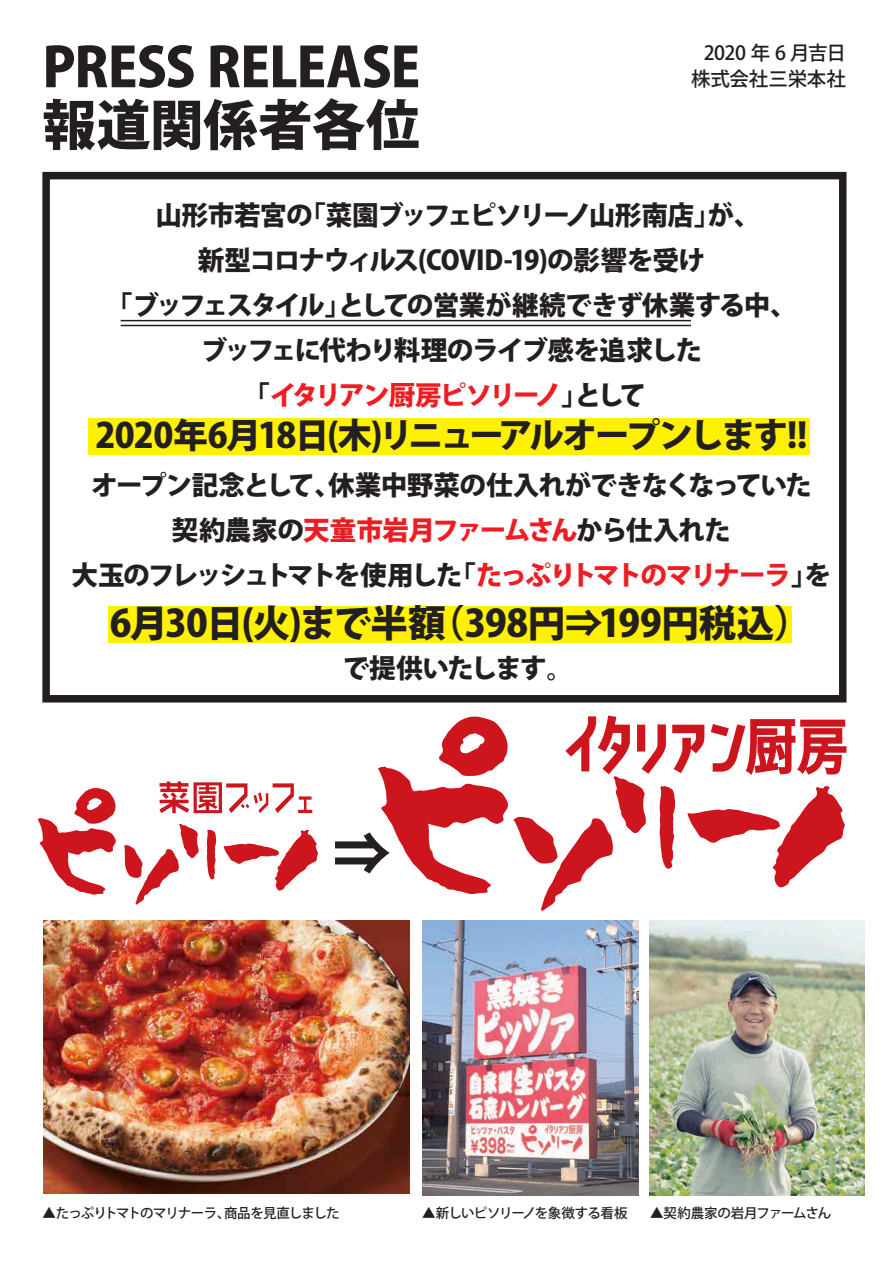
<style>
.page{position:relative;width:893px;height:1263px;background:#fff}
.page>*{position:absolute;margin:0;border:0;box-sizing:border-box;transform-origin:0 0}
.t1{font:800 58.2px "Koz Go Pr 6 N";color:#231f20}
.t2{font:800 54px "Koz Go Pr 6 N";letter-spacing:-.01em;color:#231f20}
.t3{font:800 37.5px "Koz Go Pr 6 N";letter-spacing:-.02em;color:#231f20}
.t4{font:800 34.5px "Koz Go Pr 6 N";letter-spacing:-.055em;color:#231f20}
.t5{font:800 26.7px/45px "Koz Go Pr 6 N";letter-spacing:-.06em;color:#231f20;text-align:center}
.t6{font:500 19.5px/25.3px "Koz Go Pr 6 N";letter-spacing:-.02em;color:#231f20;text-align:right}
.t7{font:500 13.5px "Koz Go Pr 6 N";letter-spacing:-.06em;color:#231f20}
.s1{color:#ee1d23}
</style>
<div class="page">
<svg style="left:377px;top:716px;width:469px;height:195px"></svg>
<svg style="left:42px;top:172px;width:804px;height:530px"></svg>
<hr style="left:121px;top:320px;width:570px;height:1px;background:#231f20">
<hr style="left:121px;top:325px;width:570px;height:1px;background:#231f20">
<svg style="left:37px;top:788px;width:79px;height:107px"></svg>
<svg style="left:124px;top:824px;width:75px;height:81px"></svg>
<svg style="left:223px;top:830px;width:95px;height:61px"></svg>
<svg style="left:207px;top:830px;width:9px;height:49px"></svg>
<svg style="left:159px;top:781px;width:153px;height:32px"></svg>
<img style="left:43px;top:920px;width:367px;height:274px">
<img style="left:423px;top:920px;width:215px;height:275px">
<img style="left:649px;top:920px;width:215px;height:275px">
<h2 class="t2" style="left:42px;top:37px;width:379px">PRESS RELEASE</h2>
<h2 class="t2" style="left:42px;top:95px;width:379px">報道関係者各位</h2>
<p class="t6" style="left:691px;top:41px;width:156px">2020 年 6 月吉日株式会社三栄本社</p>
<p class="t5" style="left:106px;top:193px;width:693px">山形市若宮の「菜園ブッフェピソリーノ山形南店」が、<br>新型コロナウィルス(COVID-19)の影響を受け<br>「ブッフェスタイル」としての営業が継続できず休業する中、ブッフェに代わり料理のライブ感を追求した<br>「<span class="s1">イタリアン厨房ピソリーノ</span>」として</p>
<p class="t4" style="left:95px;top:416px;width:713px">2020年6月18日(木)リニューアルオープンします!!</p>
<p class="t5" style="left:72px;top:463px;width:761px">オープン記念として、休業中野菜の仕入れができなくなっていた<br>契約農家の<span class="s1">天童市岩月ファームさん</span>から仕入れた<br>大玉のフレッシュトマトを使用した「<span class="s1">たっぷりトマトのマリナーラ</span>」を</p>
<h3 class="t3" style="left:110px;top:602px;width:703px">6月30日(火)まで半額（398円⇒199円税込）</h3>
<p class="t5" style="left:343px;top:646px;width:232px">で提供いたします。</p>
<h1 class="t1" style="left:333px;top:821px;width:60px">⇒</h1>
<p class="t7" style="left:42px;top:1206px;width:299px">▲たっぷりトマトのマリナーラ、商品を見直しました</p>
<p class="t7" style="left:422px;top:1206px;width:207px">▲新しいピソリーノを象徴する看板</p>
<p class="t7" style="left:650px;top:1206px;width:183px">▲契約農家の岩月ファームさん</p>
</div>
